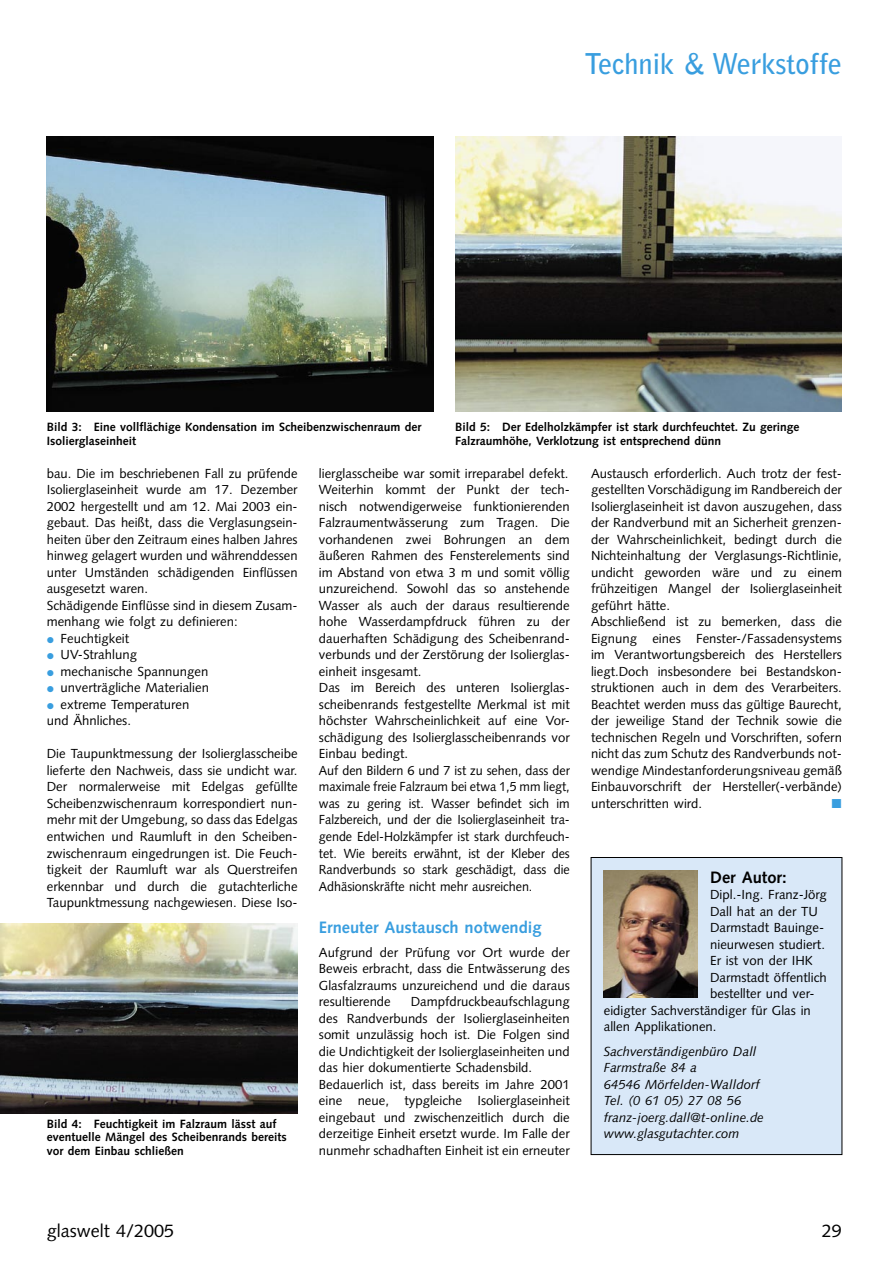
<style>
.page{position:relative;width:893px;height:1263px;background:#fff}
.page>*{position:absolute;margin:0;border:0;box-sizing:border-box;transform-origin:0 0}
.GW_Rubriken{font:700 28.5px "Bell Gothic";letter-spacing:-.01em;color:#399edf}
.t1{font:18px "Syntax";color:#000}
.GW_Zwischenüberschrift_11_14{font:700 16.5px "Syntax";color:#399edf}
.GW_Infokasten_Überschrift{font:700 16.5px "Syntax";color:#000}
.GW_Grundtext_8_75_11{font:13.2px/16.5px "Syntax";color:#000;text-align:justify}
.GW_Grundtext_8_75_11-2{font:13.2px/16.5px "Syntax";color:#000;text-align:justify;scale:.96 1}
.GW_Adresse_kursiv{font:italic 13.2px "Syntax";color:#000}
.GW_BU_8_9{font:700 12px/13.5px "Syntax";color:#000}
</style>
<div class="page">
<img style="left:47px;top:136px;width:387px;height:276px">
<img style="left:455px;top:136px;width:387px;height:276px">
<img style="left:0;top:923px;width:298px;height:191px">
<div style="left:591px;top:857px;width:251px;height:297px;background:#d9e8f8"></div>
<img style="left:604px;top:870px;width:93px;height:127px">
<p class="GW_Rubriken" style="left:584px;top:46px;width:259px">Technik &amp; Werkstoffe</p>
<p class="GW_BU_8_9" style="left:47px;top:421px;width:376px">Bild 3: Eine vollflächige Kondensation im Scheibenzwischenraum der<br>Isolierglaseinheit</p>
<p class="GW_BU_8_9" style="left:455px;top:421px;width:346px">Bild 5: Der Edelholzkämpfer ist stark durchfeuchtet. Zu geringe</p>
<p class="GW_BU_8_9" style="left:455px;top:434px;width:268px">Falzraumhöhe, Verklotzung ist entsprechend dünn</p>
<p class="GW_Grundtext_8_75_11" style="left:47px;top:465px;width:252px">bau. Die im beschriebenen Fall zu prüfende Isolierglaseinheit wurde am 17. Dezember 2002 hergestellt und am 12. Mai 2003 ein&shy;gebaut. Das heißt, dass die Verglasungsein&shy;heiten über den Zeitraum eines halben Jahres hinweg gelagert wurden und währenddessen unter Umständen schädigenden Einflüssen ausgesetzt waren.</p>
<p class="GW_Grundtext_8_75_11" style="left:47px;top:597px;width:252px">Schädigende Einflüsse sind in diesem Zusam&shy;menhang wie folgt zu definieren:</p>
<p class="GW_Grundtext_8_75_11" style="left:61px;top:630px;width:70px">Feuchtigkeit</p>
<p class="GW_Grundtext_8_75_11" style="left:61px;top:647px;width:78px">UV-Strahlung</p>
<p class="GW_Grundtext_8_75_11" style="left:61px;top:663px;width:149px">mechanische Spannungen</p>
<p class="GW_Grundtext_8_75_11" style="left:61px;top:680px;width:150px">unverträgliche Materialien</p>
<p class="GW_Grundtext_8_75_11" style="left:61px;top:696px;width:130px">extreme Temperaturen</p>
<p class="GW_Grundtext_8_75_11" style="left:47px;top:713px;width:86px">und Ähnliches.</p>
<p class="GW_Grundtext_8_75_11" style="left:47px;top:746px;width:252px">Die Taupunktmessung der Isolierglasscheibe lieferte den Nachweis, dass sie undicht war.<br>Der normalerweise mit Edelgas gefüllte Scheibenzwischenraum korrespondiert nun&shy;mehr mit der Umgebung, so dass das Edelgas entwichen und Raumluft in den Scheiben&shy;zwischenraum eingedrungen ist. Die Feuch&shy;tigkeit der Raumluft war als Querstreifen erkennbar und durch die gutachterliche Taupunktmessung nachgewiesen. Diese Iso-</p>
<p class="GW_BU_8_9" style="left:47px;top:1117px;width:241px">Bild 4: Feuchtigkeit im Falzraum lässt auf eventuelle Mängel des Scheibenrands bereits vor dem Einbau schließen</p>
<p class="GW_Grundtext_8_75_11" style="left:319px;top:465px;width:251px">lierglasscheibe war somit irreparabel defekt.</p>
<p class="GW_Grundtext_8_75_11" style="left:319px;top:482px;width:252px">Weiterhin kommt der Punkt der tech&shy;nisch notwendigerweise funktionierenden Falzraumentwässerung zum Tragen. Die vorhandenen zwei Bohrungen an dem äußeren Rahmen des Fensterelements sind im Abstand von etwa 3 m und somit völlig unzureichend. Sowohl das so anstehende Wasser als auch der daraus resultierende hohe Wasserdampfdruck führen zu der dauerhaften Schädigung des Scheibenrand&shy;verbunds und der Zerstörung der Isolierglas&shy;einheit insgesamt.</p>
<p class="GW_Grundtext_8_75_11" style="left:319px;top:680px;width:252px">Das im Bereich des unteren Isolierglas&shy;scheibenrands festgestellte Merkmal ist mit höchster Wahrscheinlichkeit auf eine Vor&shy;schädigung des Isolierglasscheibenrands vor Einbau bedingt.</p>
<p class="GW_Grundtext_8_75_11-2" style="left:319px;top:762px;width:263px">Auf den Bildern 6 und 7 ist zu sehen, dass der maximale freie Falzraum bei etwa 1,5 mm liegt, was zu gering ist. Wasser befindet sich im Falzbereich, und der die Isolierglaseinheit tra&shy;gende Edel-Holzkämpfer ist stark durchfeuch&shy;tet. Wie bereits erwähnt, ist der Kleber des Randverbunds so stark geschädigt, dass die Adhäsionskräfte nicht mehr ausreichen.</p>
<p class="GW_Zwischenüberschrift_11_14" style="left:319px;top:917px;width:224px">Erneuter Austausch notwendig</p>
<p class="GW_Grundtext_8_75_11" style="left:319px;top:944px;width:252px">Aufgrund der Prüfung vor Ort wurde der Beweis erbracht, dass die Entwässerung des Glasfalzraums unzureichend und die daraus resultierende</p>
<p class="GW_Grundtext_8_75_11" style="left:319px;top:993px;width:252px;text-indent:92px">Dampfdruckbeaufschlagung des Randverbunds der Isolierglaseinheiten somit unzulässig hoch ist. Die Folgen sind die Undichtigkeit der Isolierglaseinheiten und das hier dokumentierte Schadensbild.</p>
<p class="GW_Grundtext_8_75_11" style="left:319px;top:1076px;width:252px">Bedauerlich ist, dass bereits im Jahre 2001 eine neue, typgleiche Isolierglaseinheit eingebaut und zwischenzeitlich durch die derzeitige Einheit ersetzt wurde. Im Falle der nunmehr schadhaften Einheit ist ein erneuter</p>
<p class="GW_Grundtext_8_75_11" style="left:591px;top:465px;width:252px">Austausch erforderlich. Auch trotz der fest&shy;gestellten Vorschädigung im Randbereich der Isolierglaseinheit ist davon auszugehen, dass der Randverbund mit an Sicherheit grenzen&shy;der Wahrscheinlichkeit, bedingt durch die Nichteinhaltung der Verglasungs-Richtlinie, undicht geworden wäre und zu einem frühzeitigen Mangel der Isolierglaseinheit geführt hätte.</p>
<p class="GW_Grundtext_8_75_11" style="left:591px;top:614px;width:252px">Abschließend ist zu bemerken, dass die Eignung eines Fenster-/Fassadensystems im Verantwortungsbereich des Herstellers liegt.Doch insbesondere bei Bestandskon&shy;struktionen auch in dem des Verarbeiters.<br>Beachtet werden muss das gültige Baurecht, der jeweilige Stand der Technik sowie die technischen Regeln und Vorschriften, sofern nicht das zum Schutz des Randverbunds not&shy;wendige Mindestanforderungsniveau gemäß Einbauvorschrift der Hersteller(-verbände) unterschritten wird.</p>
<p class="GW_Infokasten_Überschrift" style="left:710px;top:868px;width:78px">Der Autor:</p>
<p class="GW_Grundtext_8_75_11" style="left:710px;top:886px;width:118px">Dipl.-Ing. Franz-Jörg</p>
<p class="GW_Grundtext_8_75_11" style="left:710px;top:903px;width:109px">Dall hat an der TU</p>
<p class="GW_Grundtext_8_75_11" style="left:710px;top:919px;width:116px">Darmstadt Bauinge-</p>
<p class="GW_Grundtext_8_75_11" style="left:710px;top:936px;width:116px">nieurwesen studiert.</p>
<p class="GW_Grundtext_8_75_11" style="left:710px;top:952px;width:104px">Er ist von der IHK</p>
<p class="GW_Grundtext_8_75_11" style="left:710px;top:969px;width:118px">Darmstadt öffentlich</p>
<p class="GW_Grundtext_8_75_11" style="left:710px;top:985px;width:106px">bestellter und ver-</p>
<p class="GW_Grundtext_8_75_11" style="left:604px;top:1002px;width:209px">eidigter Sachverständiger für Glas in</p>
<p class="GW_Grundtext_8_75_11" style="left:604px;top:1018px;width:114px">allen Applikationen.</p>
<p class="GW_Adresse_kursiv" style="left:604px;top:1043px;width:154px">Sachverständigenbüro Dall</p>
<p class="GW_Adresse_kursiv" style="left:604px;top:1060px;width:95px">Farmstraße 84 a</p>
<p class="GW_Adresse_kursiv" style="left:604px;top:1076px;width:157px">64546 Mörfelden-Walldorf</p>
<p class="GW_Adresse_kursiv" style="left:604px;top:1093px;width:139px">Tel. (0 61 05) 27 08 56</p>
<p class="GW_Adresse_kursiv" style="left:604px;top:1109px;width:162px">franz-joerg.dall@t-online.de</p>
<p class="GW_Adresse_kursiv" style="left:604px;top:1126px;width:137px">www.glasgutachter.com</p>
<p class="t1" style="left:47px;top:1220px;width:129px">glaswelt 4/2005</p>
<p class="t1" style="left:822px;top:1220px;width:22px">29</p>
</div>
